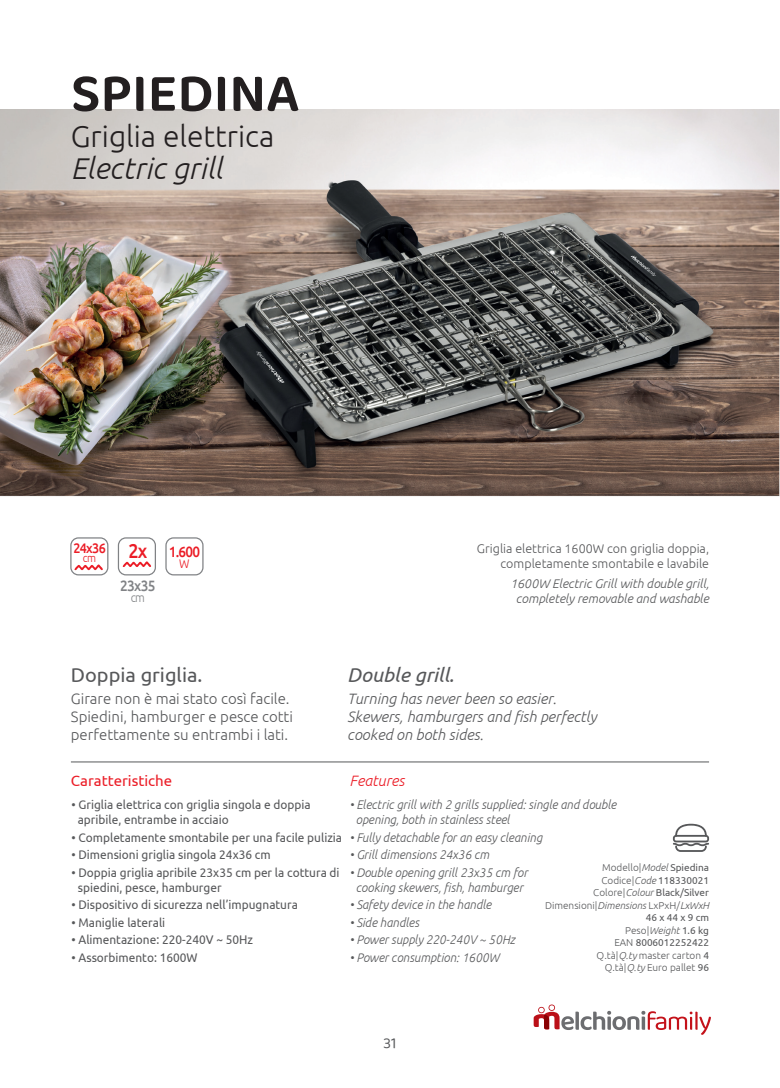
<style>
.page{position:relative;width:780px;height:1088px;background:#fff}
.page>*{position:absolute;margin:0;border:0;box-sizing:border-box;transform-origin:0 0}
.t1{font:600 55px "Baloo Paaji 2";color:#231f20}
.t2{font:300 30px "Ubuntu";color:#231f20}
.t3{font:italic 300 30px "Ubuntu";color:#231f20}
.t4{font:20px "Ubuntu";color:#57585a}
.t5{font:italic 20px "Ubuntu";color:#57585a}
.t6{font:500 20px "Ubuntu";color:#eb1c26;scale:.9 1}
.t7{font:300 15px/18px "Ubuntu";color:#57585a}
.t8{font:italic 300 15px/18px "Ubuntu";color:#57585a}
.t9{font:15px "Ubuntu";color:#eb1c26}
.t10{font:italic 300 15px "Ubuntu";color:#eb1c26}
.t11{font:500 15px "Ubuntu";letter-spacing:-.05em;color:#808285;scale:.9 1}
.t12{font:500 15px "Ubuntu";color:#eb1c26;scale:.9 1}
.t13{font:15px "Baloo Paaji 2";color:#57585a}
.t14{font:500 13.88px "Ubuntu";letter-spacing:-.05em;color:#eb1c26;scale:.9 1}
.t15{font:12.5px/15px "Ubuntu";color:#57585a;scale:.95 1}
.t16{font:italic 300 12.5px/15px "Ubuntu";color:#57585a;scale:.95 1}
.t17{font:300 12.5px/15px "Ubuntu";color:#57585a;text-align:right}
.t18{font:italic 300 12.5px/15px "Ubuntu";color:#57585a;text-align:center}
.t19{font:300 12.5px "Ubuntu";color:#808285;scale:.9 1}
.t20{font:300 12.5px "Ubuntu";color:#eb1c26;scale:.9 1}
.t21{font:300 11.5px "Ubuntu";color:#eb1c26;scale:.9 1}
.t22{font:300 10px/12.5px "Ubuntu";color:#57585a;text-align:right}
.s1{font-style:italic}
.s2{font-weight:400}
</style>
<div class="page">
<img style="left:0;top:110px;width:780px;height:458px">
<svg style="left:673px;top:824px;width:36px;height:28px"></svg>
<hr style="left:71px;top:761px;width:638px;height:1px;background:#57585a">
<div style="left:70px;top:537px;width:38px;height:38px;border:1px solid #808285;border-radius:8px"></div>
<div style="left:118px;top:537px;width:38px;height:38px;border:1px solid #808285;border-radius:8px"></div>
<svg style="left:73px;top:564px;width:30px;height:6px"></svg>
<svg style="left:121px;top:561px;width:30px;height:6px"></svg>
<div style="left:165px;top:537px;width:38px;height:38px;border:1px solid #808285;border-radius:8px"></div>
<svg style="left:533px;top:1004px;width:178px;height:31px"></svg>
<h1 class="t1" style="left:71px;top:59px;width:230px">SPIEDINA</h1>
<h2 class="t2" style="left:71px;top:118px;width:205px">Griglia elettrica</h2>
<h2 class="t3" style="left:71px;top:150px;width:153px">Electric grill</h2>
<p class="t14" style="left:73px;top:539px;width:38px">24x36</p>
<p class="t21" style="left:83px;top:551px;width:16px">cm</p>
<h3 class="t6" style="left:128px;top:538px;width:22px">2x</h3>
<p class="t11" style="left:120px;top:576px;width:41px">23x35</p>
<p class="t19" style="left:131px;top:590px;width:17px">cm</p>
<p class="t12" style="left:169px;top:542px;width:37px">1.600</p>
<p class="t20" style="left:179px;top:556px;width:13px">W</p>
<p class="t17" style="left:477px;top:541px;width:233px">Griglia elettrica 1600W con griglia doppia, completamente smontabile e lavabile</p>
<p class="t18" style="left:510px;top:576px;width:200px">1600W Electric Grill with double grill, completely removable and washable</p>
<h3 class="t4" style="left:71px;top:662px;width:133px">Doppia griglia.</h3>
<p class="t7" style="left:71px;top:689px;width:223px">Girare non è mai stato così facile.<br>Spiedini, hamburger e pesce cotti perfettamente su entrambi i lati.</p>
<h3 class="t5" style="left:347px;top:662px;width:108px">Double grill.</h3>
<p class="t8" style="left:347px;top:689px;width:251px">Turning has never been so easier.<br>Skewers, hamburgers and fish perfectly cooked on both sides.</p>
<p class="t9" style="left:71px;top:771px;width:103px">Caratteristiche</p>
<p class="t10" style="left:349px;top:771px;width:56px">Features</p>
<p class="t15" style="left:78px;top:797px;width:247px;text-indent:-6px">• Griglia elettrica con griglia singola e doppia apribile, entrambe in acciaio</p>
<p class="t15" style="left:71px;top:829px;width:286px">• Completamente smontabile per una facile pulizia</p>
<p class="t15" style="left:71px;top:847px;width:211px">• Dimensioni griglia singola 24x36 cm</p>
<p class="t15" style="left:78px;top:864px;width:277px;text-indent:-6px">• Doppia griglia apribile 23x35 cm per la cottura di spiedini, pesce, hamburger</p>
<p class="t15" style="left:71px;top:897px;width:240px">• Dispositivo di sicurezza nell’impugnatura</p>
<p class="t15" style="left:71px;top:914px;width:100px">• Maniglie laterali</p>
<p class="t15" style="left:71px;top:932px;width:193px">• Alimentazione: 220-240V ~ 50Hz</p>
<p class="t15" style="left:71px;top:949px;width:134px">• Assorbimento: 1600W</p>
<p class="t16" style="left:356px;top:797px;width:276px;text-indent:-6px">• Electric grill with 2 grills supplied: single and double opening, both in stainless steel</p>
<p class="t16" style="left:349px;top:829px;width:204px">• Fully detachable for an easy cleaning</p>
<p class="t16" style="left:349px;top:847px;width:148px">• Grill dimensions 24x36 cm</p>
<p class="t16" style="left:349px;top:864px;width:189px;text-align:center">• Double opening grill 23x35 cm for cooking skewers, fish, hamburger</p>
<p class="t16" style="left:349px;top:897px;width:151px">• Safety device in the handle</p>
<p class="t16" style="left:349px;top:914px;width:75px">• Side handles</p>
<p class="t16" style="left:349px;top:932px;width:175px">• Power supply 220-240V ~ 50Hz</p>
<p class="t16" style="left:349px;top:949px;width:159px">• Power consumption: 1600W</p>
<p class="t22" style="left:545px;top:861px;width:165px">Modello|<span class="s1">Model</span> <span class="s2">Spiedina<br></span>Codice|<span class="s1">Code</span> <span class="s2">118330021<br></span>Colore|<span class="s1">Colour</span> <span class="s2">Black/Silver<br></span>Dimensioni|<span class="s1">Dimensions</span> LxPxH/<span class="s1">LxWxH<br></span><span class="s2">46 x 44 x 9 cm<br></span>Peso|<span class="s1">Weight</span> <span class="s2">1.6 kg<br></span>EAN <span class="s2">8006012252422<br></span>Q.tà|<span class="s1">Q.ty</span> master carton <span class="s2">4<br></span>Q.tà|<span class="s1">Q.ty</span> Euro pallet <span class="s2">96</span></p>
<p class="t13" style="left:383px;top:1034px;width:14px">31</p>
</div>
